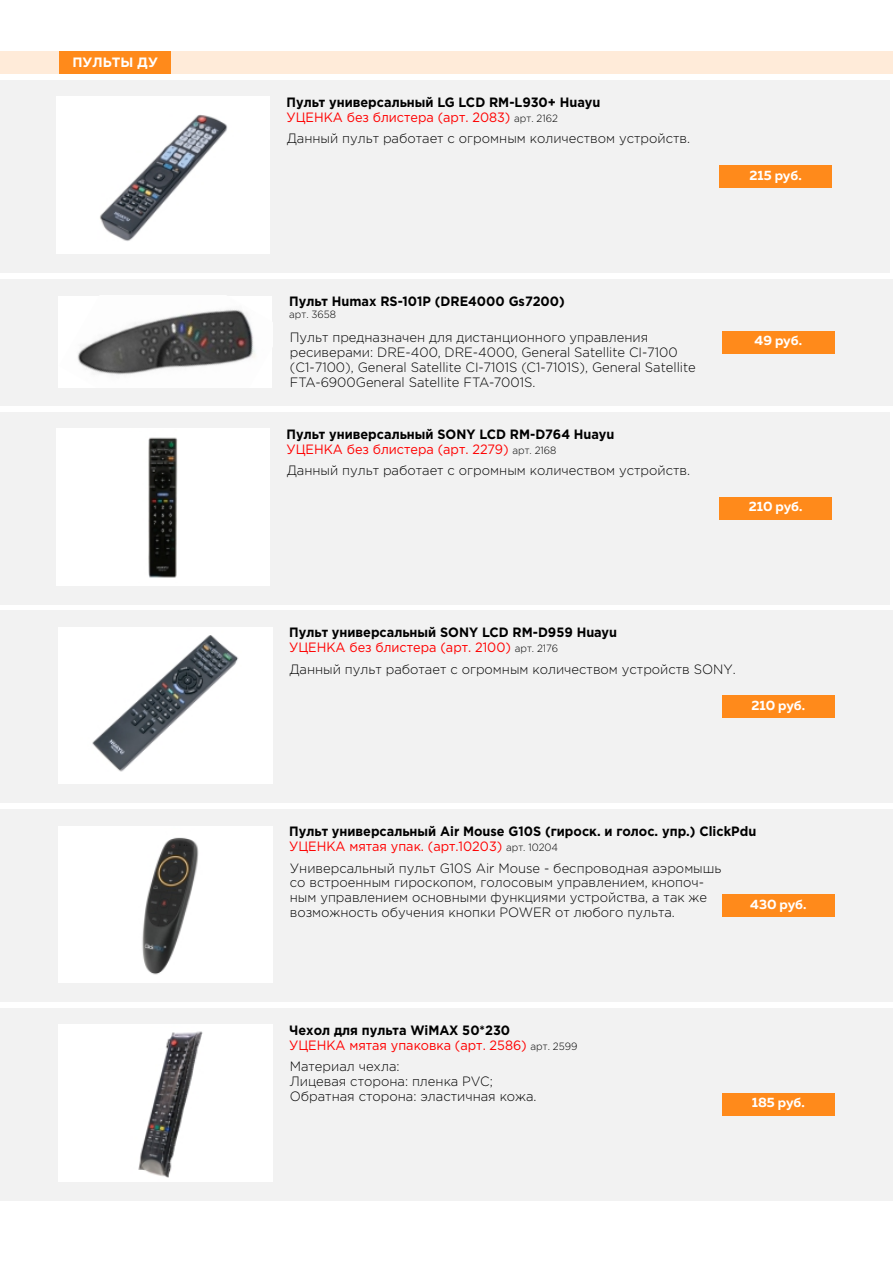
<style>
.page{position:relative;width:893px;height:1263px;background:#fff}
.page>*{position:absolute;margin:0;border:0;box-sizing:border-box;transform-origin:0 0}
.t1{font:300 13.5px/14.9px "Gotham Pro";color:#000}
.t2{font:700 13.5px/15px "Gotham Pro";color:#000;scale:.94 1}
.t3{font:13.5px/15px "Gotham Pro";color:#f00;scale:.94 1}
.t4{font:700 13.5px "Muller";color:#fff}
.t5{font:700 13.5px "Gotham Pro";color:#fff}
.t6{font:300 10.5px "Gotham Pro";color:#000;scale:.94 1}
.s1{font-weight:400;color:#f00}
.s2{font-weight:300;font-size:10.5px}
.s3{font-weight:700;color:#000}
.s4{font-weight:300;font-size:10.5px;color:#000}
</style>
<div class="page">
<div style="left:0;top:51px;width:893px;height:23px;background:#ffebd9"></div>
<div style="left:59px;top:51px;width:111px;height:23px;background:#ff8a1b"></div>
<div style="left:0;top:80px;width:890px;height:192px;background:#f2f2f2"></div>
<div style="left:719px;top:165px;width:113px;height:23px;background:#ff8a1b"></div>
<div style="left:56px;top:97px;width:213px;height:156px;background:#fff"></div>
<img style="left:79px;top:97px;width:169px;height:156px">
<div style="left:0;top:279px;width:893px;height:127px;background:#f2f2f2"></div>
<div style="left:722px;top:331px;width:113px;height:23px;background:#ff8a1b"></div>
<img style="left:59px;top:296px;width:213px;height:91px">
<div style="left:0;top:412px;width:890px;height:192px;background:#f2f2f2"></div>
<div style="left:719px;top:497px;width:113px;height:23px;background:#ff8a1b"></div>
<div style="left:56px;top:429px;width:213px;height:156px;background:#fff"></div>
<img style="left:88px;top:432px;width:149px;height:149px">
<div style="left:0;top:611px;width:893px;height:192px;background:#f2f2f2"></div>
<div style="left:722px;top:695px;width:113px;height:23px;background:#ff8a1b"></div>
<div style="left:59px;top:627px;width:213px;height:157px;background:#fff"></div>
<img style="left:78px;top:627px;width:174px;height:157px">
<div style="left:0;top:809px;width:893px;height:192px;background:#f2f2f2"></div>
<div style="left:722px;top:894px;width:113px;height:23px;background:#ff8a1b"></div>
<div style="left:59px;top:826px;width:213px;height:156px;background:#fff"></div>
<div style="left:87px;top:826px;width:157px;height:156px;background:#fff"></div>
<img style="left:93px;top:830px;width:150px;height:150px">
<div style="left:0;top:1008px;width:893px;height:192px;background:#f2f2f2"></div>
<div style="left:722px;top:1092px;width:113px;height:23px;background:#ff8a1b"></div>
<div style="left:59px;top:1025px;width:213px;height:156px;background:#fff"></div>
<div style="left:87px;top:1025px;width:157px;height:156px;background:#fff"></div>
<img style="left:94px;top:1028px;width:150px;height:150px">
<p class="t5" style="left:72px;top:57px;width:87px">ПУЛЬТЫ ДУ</p>
<p class="t2" style="left:287px;top:96px;width:335px">Пульт универсальный LG LCD RM-L930+ Huayu<br><span class="s1">УЦЕНКА без блистера (арт. 2083)</span> <span class="s2">арт. 2162</span></p>
<p class="t1" style="left:287px;top:132px;width:405px">Данный пульт работает с огромным количеством устройств.</p>
<p class="t4" style="left:749px;top:169px;width:54px">215 руб.</p>
<p class="t2" style="left:289px;top:294px;width:295px">Пульт Humax RS-101P (DRE4000 Gs7200)</p>
<p class="t6" style="left:289px;top:310px;width:51px">арт. 3658</p>
<p class="t1" style="left:290px;top:331px;width:407px">Пульт предназначен для дистанционного управления ресиверами: DRE-400, DRE-4000, General Satellite CI-7100 (С1-7100), General Satellite CI-7101S (C1-7101S), General Satellite FTA-6900General Satellite FTA-7001S.</p>
<p class="t4" style="left:755px;top:335px;width:49px">49 руб.</p>
<p class="t2" style="left:287px;top:427px;width:350px">Пульт универсальный SONY LCD RM-D764 Huayu<br><span class="s1">УЦЕНКА без блистера (арт. 2279)</span> <span class="s2">арт. 2168</span></p>
<p class="t1" style="left:287px;top:464px;width:405px">Данный пульт работает с огромным количеством устройств.</p>
<p class="t4" style="left:749px;top:501px;width:55px">210 руб.</p>
<p class="t2" style="left:289px;top:626px;width:350px">Пульт универсальный SONY LCD RM-D959 Huayu<br><span class="s1">УЦЕНКА без блистера (арт. 2100)</span> <span class="s2">арт. 2176</span></p>
<p class="t1" style="left:290px;top:662px;width:448px">Данный пульт работает с огромным количеством устройств SONY.</p>
<p class="t4" style="left:751px;top:699px;width:55px">210 руб.</p>
<p class="t2" style="left:289px;top:825px;width:498px">Пульт универсальный Air Mouse G10S (гироск. и голос. упр.) ClickPdu<br><span class="s1">УЦЕНКА мятая упак. (арт.10203)</span> <span class="s2">арт. 10204</span></p>
<p class="t1" style="left:290px;top:861px;width:433px">Универсальный пульт G10S Air Mouse - беспроводная аэромышь со встроенным гироскопом, голосовым управлением, кнопоч&shy;ным управлением основными функциями устройства, а так же возможность обучения кнопки POWER от любого пульта.</p>
<p class="t4" style="left:750px;top:898px;width:58px">430 руб.</p>
<p class="t3" style="left:289px;top:1023px;width:308px"><span class="s3">Чехол для пульта WiMAX 50*230<br></span>УЦЕНКА мятая упаковка (арт. 2586) <span class="s4">арт. 2599</span></p>
<p class="t1" style="left:290px;top:1060px;width:248px">Материал чехла:<br>Лицевая сторона: пленка PVC;<br>Обратная сторона: эластичная кожа.</p>
<p class="t4" style="left:752px;top:1097px;width:55px">185 руб.</p>
</div>
